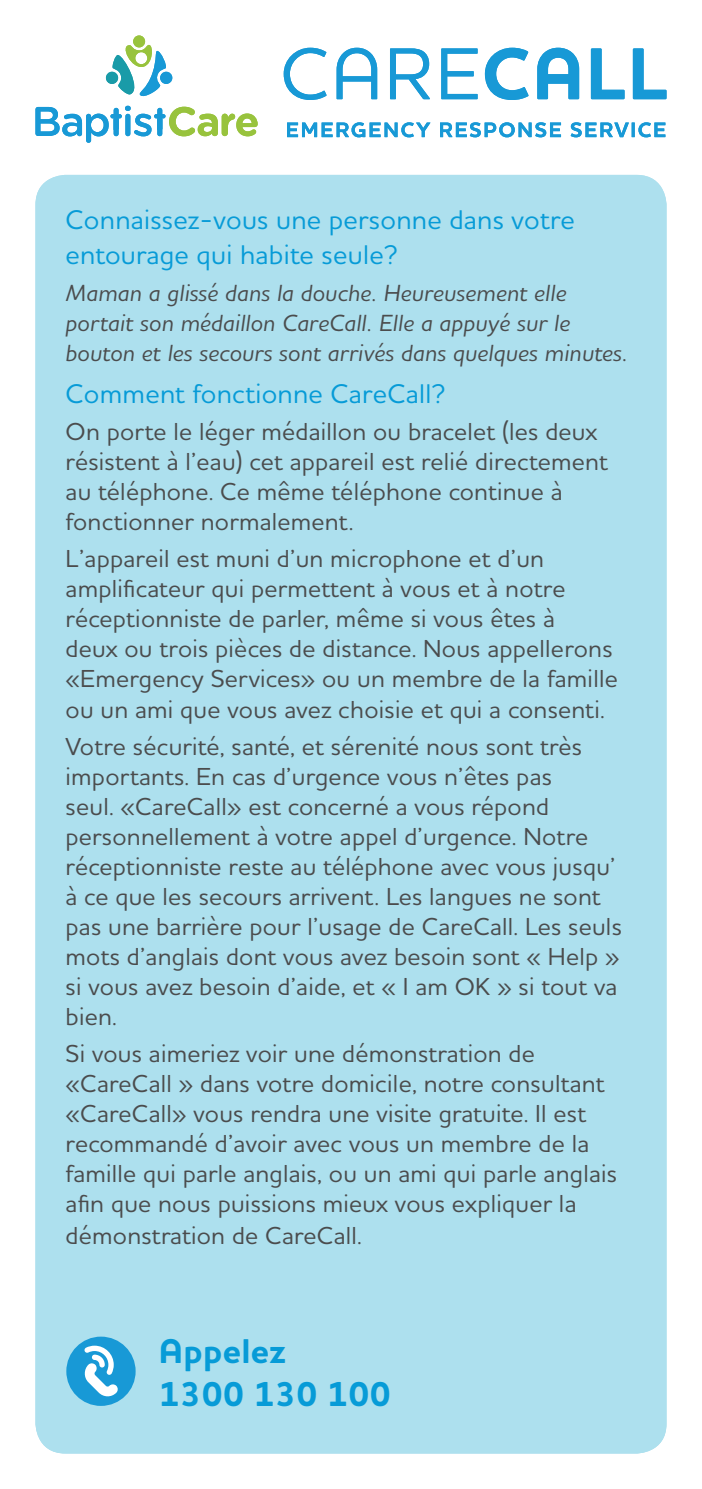
<style>
.page{position:relative;width:702px;height:1489px;background:#fff}
.page>*{position:absolute;margin:0;border:0;box-sizing:border-box;transform-origin:0 0}
.t1{font:700 35px/42.5px "Houschka Pro";letter-spacing:.01em;color:#079bd7}
.t2{font:500 27.5px/35px "Houschka Pro";letter-spacing:.01em;color:#079bd7}
.t3{font:500 25px/30px "Houschka Pro";letter-spacing:.01em;color:#4b4c4d}
.t4{font:italic 500 23.75px/30px "Houschka Pro";letter-spacing:.01em;color:#4b4c4d}
</style>
<div class="page">
<div style="left:35px;top:175px;width:631px;height:1278px;background:#ade0ee;border-radius:30px"></div>
<svg style="left:284px;top:48px;width:42px;height:52px"></svg>
<svg style="left:336px;top:48px;width:41px;height:51px"></svg>
<svg style="left:390px;top:48px;width:40px;height:51px"></svg>
<svg style="left:441px;top:48px;width:36px;height:51px"></svg>
<svg style="left:485px;top:48px;width:43px;height:52px"></svg>
<svg style="left:537px;top:48px;width:42px;height:51px"></svg>
<svg style="left:591px;top:48px;width:33px;height:51px"></svg>
<svg style="left:632px;top:48px;width:34px;height:51px"></svg>
<div style="left:106px;top:72px;width:12px;height:12px;background:#199ba8;border-radius:50%"></div>
<div style="left:160px;top:72px;width:12px;height:12px;background:#1899d6;border-radius:50%"></div>
<svg style="left:111px;top:44px;width:57px;height:53px"></svg>
<div style="left:133px;top:35px;width:12px;height:12px;background:#98c33d;border-radius:50%"></div>
<svg style="left:35px;top:106px;width:223px;height:37px"></svg>
<svg style="left:287px;top:122px;width:143px;height:15px"></svg>
<svg style="left:440px;top:122px;width:121px;height:15px"></svg>
<svg style="left:570px;top:122px;width:59px;height:15px"></svg>
<hr style="left:631px;top:122px;width:3px;height:15px;background:#1899d6">
<svg style="left:638px;top:122px;width:27px;height:15px"></svg>
<div style="left:66px;top:1336px;width:70px;height:69px;background:#1899d6;border-radius:50%"></div>
<svg style="left:84px;top:1345px;width:34px;height:52px"></svg>
<p class="t2" style="left:66px;top:201px;width:511px">Connaissez-vous une personne dans votre entourage qui habite seule?</p>
<p class="t4" style="left:66px;top:277px;width:563px">Maman a glissé dans la douche. Heureusement elle portait son médaillon CareCall. Elle a appuyé sur le bouton et les secours sont arrivés dans quelques minutes.</p>
<p class="t2" style="left:66px;top:375px;width:381px">Comment fonctionne CareCall?</p>
<p class="t3" style="left:66px;top:416px;width:543px">On porte le léger médaillon ou bracelet (les deux résistent à l’eau) cet appareil est relié directement au téléphone. Ce même téléphone continue à fonctionner normalement.</p>
<p class="t3" style="left:66px;top:543px;width:553px">L’appareil est muni d’un microphone et d’un amplificateur qui permettent à vous et à notre réceptionniste de parler, même si vous êtes à<br>deux ou trois pièces de distance. Nous appellerons «Emergency Services» ou un membre de la famille ou un ami que vous avez choisie et qui a consenti.</p>
<p class="t3" style="left:66px;top:730px;width:558px">Votre sécurité, santé, et sérenité nous sont très importants. En cas d’urgence vous n’êtes pas<br>seul. «CareCall» est concerné a vous répond personnellement à votre appel d’urgence. Notre réceptionniste reste au téléphone avec vous jusqu’ à ce que les secours arrivent. Les langues ne sont pas une barrière pour l’usage de CareCall. Les seuls mots d’anglais dont vous avez besoin sont « Help » si vous avez besoin d’aide, et « I am OK » si tout va bien.</p>
<p class="t3" style="left:66px;top:1037px;width:553px">Si vous aimeriez voir une démonstration de «CareCall » dans votre domicile, notre consultant «CareCall» vous rendra une visite gratuite. Il est recommandé d’avoir avec vous un membre de la famille qui parle anglais, ou un ami qui parle anglais afin que nous puissions mieux vous expliquer la</p>
<p class="t3" style="left:66px;top:1220px;width:298px">démonstration de CareCall.</p>
<p class="t1" style="left:159px;top:1330px;width:233px">Appelez<br>1300 130 100</p>
</div>
